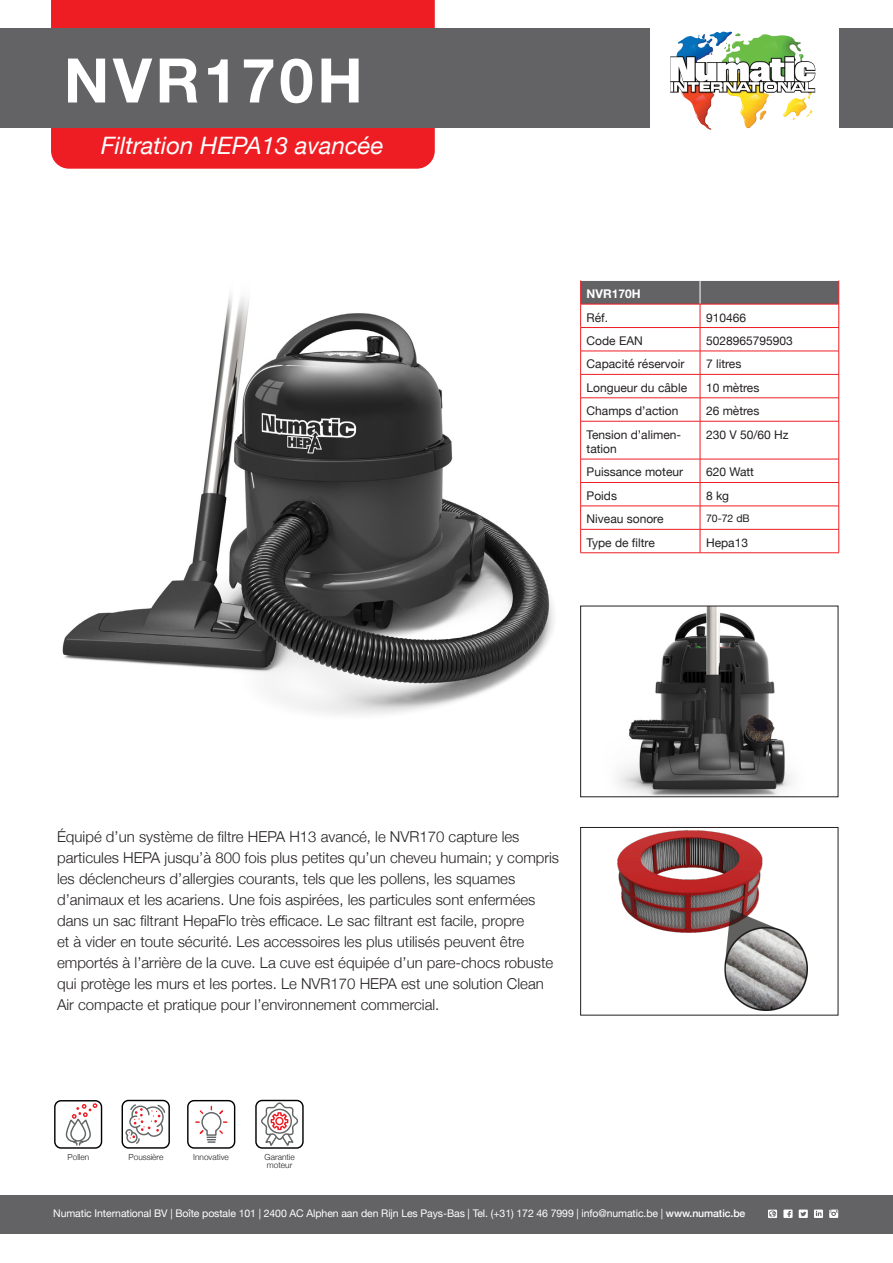
<style>
.page{position:relative;width:893px;height:1263px;background:#fff}
.page>*{position:absolute;margin:0;border:0;box-sizing:border-box;transform-origin:0 0}
.t1{font:700 61.5px "Helvetica Neue";letter-spacing:.06em;color:#fff}
.t2{font:italic 24px "Helvetica Neue";color:#fff}
.t3{font:300 15px/21px "Helvetica Neue";color:#231f20}
.Paragraph_Style_1{font:12px/14.4px "Helvetica Neue";color:#231f20}
.t4{font:700 12px "Helvetica Neue";color:#fff}
.t5{font:10.5px "Helvetica Neue";letter-spacing:-.01em;color:#fff}
.t6{font:10.5px "Helvetica Neue";color:#231f20}
.t7{font:300 8.4px/7.6px "Helvetica Neue";color:#231f20}
.s1{font-weight:500}
</style>
<div class="page">
<img style="left:62px;top:294px;width:492px;height:421px">
<div style="left:51px;top:0;width:384px;height:169px;background:#ee1d23"></div>
<div style="left:0;top:28px;width:893px;height:100px;background:#636366"></div>
<svg style="left:651px;top:28px;width:188px;height:102px;background:#dadccc"></svg>
<svg style="left:710px;top:32px;width:13px;height:3px"></svg>
<div style="left:0;top:1195px;width:893px;height:38px;background:#636366"></div>
<svg style="left:580px;top:280px;width:259px;height:141px"></svg>
<hr style="left:580px;top:421px;width:120px;height:1px;background:#ee1d23">
<hr style="left:580px;top:421px;width:1px;height:38px;background:#ee1d23">
<hr style="left:700px;top:421px;width:139px;height:1px;background:#ee1d23">
<hr style="left:700px;top:421px;width:1px;height:38px;background:#ee1d23">
<hr style="left:838px;top:421px;width:1px;height:38px;background:#ee1d23">
<hr style="left:580px;top:459px;width:120px;height:1px;background:#ee1d23">
<hr style="left:700px;top:459px;width:139px;height:1px;background:#ee1d23">
<hr style="left:580px;top:482px;width:120px;height:1px;background:#ee1d23">
<hr style="left:700px;top:482px;width:139px;height:1px;background:#ee1d23">
<hr style="left:580px;top:506px;width:120px;height:1px;background:#ee1d23">
<hr style="left:700px;top:506px;width:139px;height:1px;background:#ee1d23">
<hr style="left:580px;top:529px;width:120px;height:1px;background:#ee1d23">
<svg style="left:580px;top:459px;width:1px;height:93px"></svg>
<hr style="left:700px;top:529px;width:139px;height:1px;background:#ee1d23">
<svg style="left:700px;top:459px;width:1px;height:93px"></svg>
<svg style="left:838px;top:459px;width:1px;height:93px"></svg>
<hr style="left:580px;top:552px;width:120px;height:1px;background:#ee1d23">
<hr style="left:700px;top:552px;width:139px;height:1px;background:#ee1d23">
<div style="left:54px;top:1100px;width:48px;height:49px;border:1px solid #000001;border-radius:6px"></div>
<svg style="left:66px;top:1103px;width:31px;height:43px"></svg>
<div style="left:122px;top:1100px;width:48px;height:48px;border:1px solid #000001;border-radius:6px"></div>
<svg style="left:125px;top:1104px;width:41px;height:40px"></svg>
<div style="left:187px;top:1100px;width:48px;height:49px;border:1px solid #000001;border-radius:6px"></div>
<svg style="left:196px;top:1106px;width:31px;height:37px"></svg>
<div style="left:255px;top:1100px;width:49px;height:49px;border:1px solid #000001;border-radius:6px"></div>
<svg style="left:260px;top:1102px;width:39px;height:46px"></svg>
<img style="left:618px;top:830px;width:190px;height:180px">
<div style="left:580px;top:827px;width:258px;height:188px;border:1px solid #231f20"></div>
<img style="left:618px;top:608px;width:174px;height:187px">
<svg style="left:799px;top:1209px;width:9px;height:9px"></svg>
<svg style="left:783px;top:1209px;width:9px;height:9px"></svg>
<svg style="left:814px;top:1209px;width:9px;height:9px"></svg>
<svg style="left:829px;top:1209px;width:9px;height:9px"></svg>
<svg style="left:768px;top:1210px;width:9px;height:8px"></svg>
<p class="t1" style="left:64px;top:32px;width:301px">NVR170H</p>
<p class="t2" style="left:101px;top:128px;width:284px">Filtration HEPA13 avancée</p>
<p class="t4" style="left:587px;top:284px;width:56px">NVR170H</p>
<p class="Paragraph_Style_1" style="left:587px;top:311px;width:23px">Réf.</p>
<p class="Paragraph_Style_1" style="left:706px;top:311px;width:42px">910466</p>
<p class="Paragraph_Style_1" style="left:587px;top:334px;width:58px">Code EAN</p>
<p class="Paragraph_Style_1" style="left:706px;top:334px;width:88px">5028965795903</p>
<p class="Paragraph_Style_1" style="left:587px;top:358px;width:99px">Capacité réservoir</p>
<p class="Paragraph_Style_1" style="left:706px;top:358px;width:37px">7 litres</p>
<p class="Paragraph_Style_1" style="left:587px;top:381px;width:102px">Longueur du câble</p>
<p class="Paragraph_Style_1" style="left:706px;top:381px;width:55px">10 mètres</p>
<p class="Paragraph_Style_1" style="left:587px;top:404px;width:93px">Champs d’action</p>
<p class="Paragraph_Style_1" style="left:706px;top:404px;width:55px">26 mètres</p>
<p class="Paragraph_Style_1" style="left:587px;top:428px;width:96px">Tension d’alimen&shy;tation</p>
<p class="Paragraph_Style_1" style="left:706px;top:428px;width:84px">230 V 50/60 Hz</p>
<p class="Paragraph_Style_1" style="left:587px;top:466px;width:98px">Puissance moteur</p>
<p class="Paragraph_Style_1" style="left:706px;top:466px;width:50px">620 Watt</p>
<p class="Paragraph_Style_1" style="left:587px;top:489px;width:32px">Poids</p>
<p class="Paragraph_Style_1" style="left:706px;top:489px;width:25px">8 kg</p>
<p class="Paragraph_Style_1" style="left:587px;top:513px;width:78px">Niveau sonore</p>
<p class="t6" style="left:706px;top:511px;width:45px">70-72 dB</p>
<p class="Paragraph_Style_1" style="left:587px;top:536px;width:70px">Type de filtre</p>
<p class="Paragraph_Style_1" style="left:706px;top:536px;width:44px">Hepa13</p>
<p class="t3" style="left:57px;top:825px;width:504px">Équipé d’un système de filtre HEPA H13 avancé, le NVR170 capture les particules HEPA jusqu’à 800 fois plus petites qu’un cheveu humain; y compris les déclencheurs d’allergies courants, tels que les pollens, les squames d’animaux et les acariens. Une fois aspirées, les particules sont enfermées dans un sac filtrant HepaFlo très efficace. Le sac filtrant est facile, propre<br>et à vider en toute sécurité. Les accessoires les plus utilisés peuvent être emportés à l’arrière de la cuve. La cuve est équipée d’un pare-chocs robuste qui protège les murs et les portes. Le NVR170 HEPA est une solution Clean Air compacte et pratique pour l’environnement commercial.</p>
<p class="t7" style="left:68px;top:1152px;width:23px">Pollen</p>
<p class="t7" style="left:128px;top:1152px;width:36px">Poussière</p>
<p class="t7" style="left:193px;top:1152px;width:37px">Innovative</p>
<p class="t7" style="left:265px;top:1152px;width:32px">Garantie moteur</p>
<p class="t5" style="left:53px;top:1205px;width:694px">Numatic International BV | Boîte postale 101 | 2400 AC Alphen aan den Rijn Les Pays-Bas | Tel. (+31) 172 46 7999 | info@numatic.be | <span class="s1">www.numatic.be</span></p>
</div>
